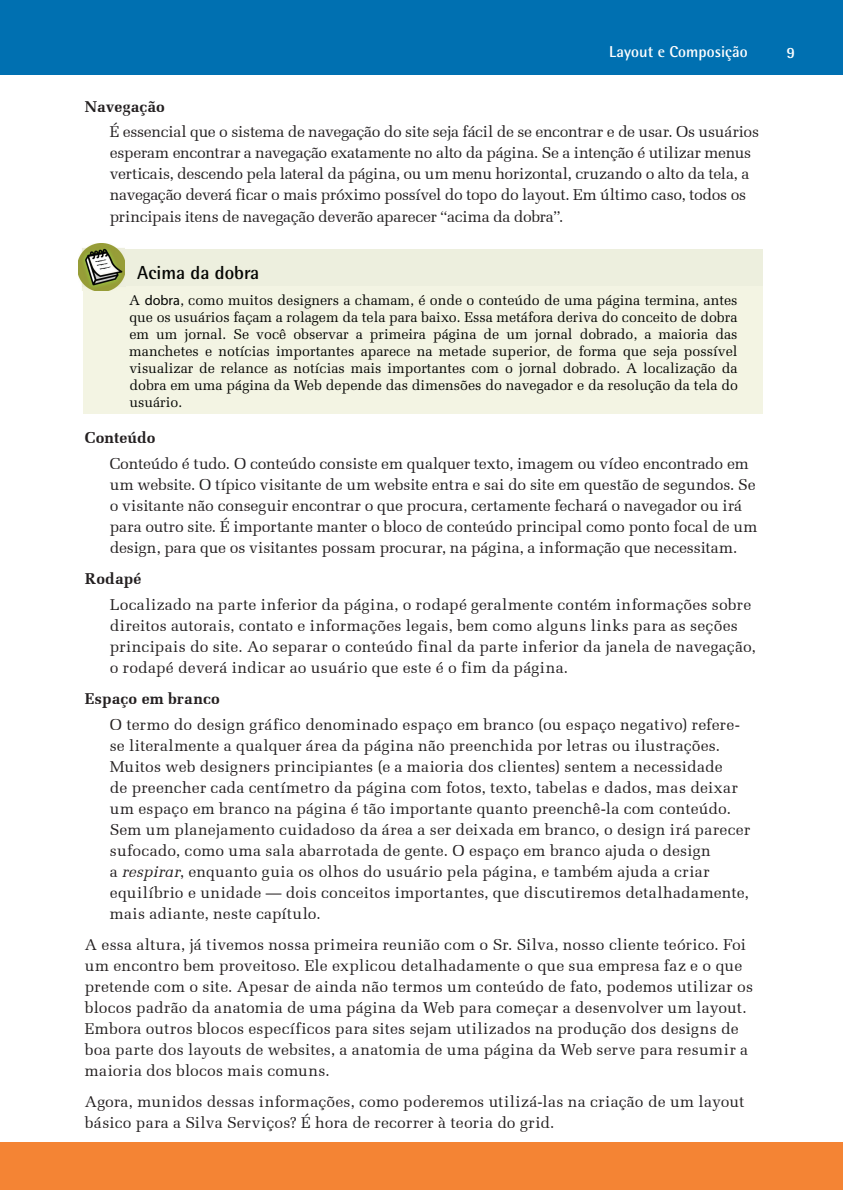
<style>
.page{position:relative;width:843px;height:1190px;background:#fff}
.page>*{position:absolute;margin:0;border:0;box-sizing:border-box;transform-origin:0 0}
.t1{font:700 18.9px "Rotis Semi Sans Std";color:#040503}
.Parágrafo_com_Identa{font:15.75px/21px "Melior";letter-spacing:.005em;color:#231f20}
.Parágrafo_Simples{font:15.75px/21px "Melior";letter-spacing:.01em;color:#231f20}
.Parágrafo_com_Identa-2{font:15.75px/21px "Melior";letter-spacing:-.02em;color:#231f20}
.Parágrafo_Simples-2{font:700 15.75px "Melior";letter-spacing:.005em;color:#231f20}
.t2{font:700 15.75px "Rotis Semi Sans Std";letter-spacing:.005em;color:#fff}
.t3{font:14.17px/17px "Melior";color:#040503;text-align:justify}
.s1{font-weight:700}
.s2{font-style:italic}
</style>
<div class="page">
<div style="left:0;top:0;width:842px;height:74px;background:#0070b1"></div>
<div style="left:0;top:1141px;width:842px;height:49px;background:#f48434"></div>
<div style="left:83px;top:243px;width:679px;height:171px;background:#f3f4e3"></div>
<img style="left:78px;top:243px;width:47px;height:48px">
<div style="left:125px;top:243px;width:637px;height:43px;background:#edefde"></div>
<div style="left:125px;top:243px;width:637px;height:5px;background:#fff"></div>
<p class="t2" style="left:608px;top:42px;width:140px">Layout e Composição</p>
<p class="t2" style="left:786px;top:43px;width:10px">9</p>
<p class="Parágrafo_Simples-2" style="left:85px;top:97px;width:82px">Navegação</p>
<p class="Parágrafo_com_Identa-2" style="left:110px;top:122px;width:650px">É essencial que o sistema de navegação do site seja fácil de se encontrar e de usar. Os usuários esperam encontrar a navegação exatamente no alto da página. Se a intenção é utilizar menus verticais, descendo pela lateral da página, ou um menu horizontal, cruzando o alto da tela, a navegação deverá ficar o mais próximo possível do topo do layout. Em último caso, todos os principais itens de navegação deverão aparecer “acima da dobra”.</p>
<p class="t1" style="left:137px;top:261px;width:124px">Acima da dobra</p>
<p class="t3" style="left:129px;top:292px;width:610px">A <span class="s1">dobra</span>, como muitos designers a chamam, é onde o conteúdo de uma página termina, antes que os usuários façam a rolagem da tela para baixo. Essa metáfora deriva do conceito de dobra em um jornal. Se você observar a primeira página de um jornal dobrado, a maioria das manchetes e notícias importantes aparece na metade superior, de forma que seja possível visualizar de relance as notícias mais importantes com o jornal dobrado. A localização da dobra em uma página da Web depende das dimensões do navegador e da resolução da tela do usuário.</p>
<p class="Parágrafo_Simples-2" style="left:85px;top:428px;width:72px">Conteúdo</p>
<p class="Parágrafo_com_Identa" style="left:110px;top:453px;width:648px">Conteúdo é tudo. O conteúdo consiste em qualquer texto, imagem ou vídeo encontrado em um website. O típico visitante de um website entra e sai do site em questão de segundos. Se o visitante não conseguir encontrar o que procura, certamente fechará o navegador ou irá para outro site. É importante manter o bloco de conteúdo principal como ponto focal de um design, para que os visitantes possam procurar, na página, a informação que necessitam.</p>
<p class="Parágrafo_Simples-2" style="left:85px;top:569px;width:58px">Rodapé</p>
<p class="Parágrafo_com_Identa" style="left:110px;top:594px;width:647px">Localizado na parte inferior da página, o rodapé geralmente contém informações sobre direitos autorais, contato e informações legais, bem como alguns links para as seções principais do site. Ao separar o conteúdo final da parte inferior da janela de navegação, o rodapé deverá indicar ao usuário que este é o fim da página.</p>
<p class="Parágrafo_Simples-2" style="left:85px;top:689px;width:136px">Espaço em branco</p>
<p class="Parágrafo_com_Identa" style="left:110px;top:714px;width:641px">O termo do design gráfico denominado espaço em branco (ou espaço negativo) refere&shy;se literalmente a qualquer área da página não preenchida por letras ou ilustrações.<br>Muitos web designers principiantes (e a maioria dos clientes) sentem a necessidade<br>de preencher cada centímetro da página com fotos, texto, tabelas e dados, mas deixar um espaço em branco na página é tão importante quanto preenchê-la com conteúdo.<br>Sem um planejamento cuidadoso da área a ser deixada em branco, o design irá parecer sufocado, como uma sala abarrotada de gente. O espaço em branco ajuda o design<br>a <span class="s2">respirar</span>, enquanto guia os olhos do usuário pela página, e também ajuda a criar equilíbrio e unidade — dois conceitos importantes, que discutiremos detalhadamente, mais adiante, neste capítulo.</p>
<p class="Parágrafo_Simples" style="left:85px;top:934px;width:669px">A essa altura, já tivemos nossa primeira reunião com o Sr. Silva, nosso cliente teórico. Foi um encontro bem proveitoso. Ele explicou detalhadamente o que sua empresa faz e o que pretende com o site. Apesar de ainda não termos um conteúdo de fato, podemos utilizar os blocos padrão da anatomia de uma página da Web para começar a desenvolver um layout.<br>Embora outros blocos específicos para sites sejam utilizados na produção dos designs de boa parte dos layouts de websites, a anatomia de uma página da Web serve para resumir a maioria dos blocos mais comuns.</p>
<p class="Parágrafo_Simples" style="left:85px;top:1091px;width:660px">Agora, munidos dessas informações, como poderemos utilizá-las na criação de um layout básico para a Silva Serviços? É hora de recorrer à teoria do grid.</p>
</div>
